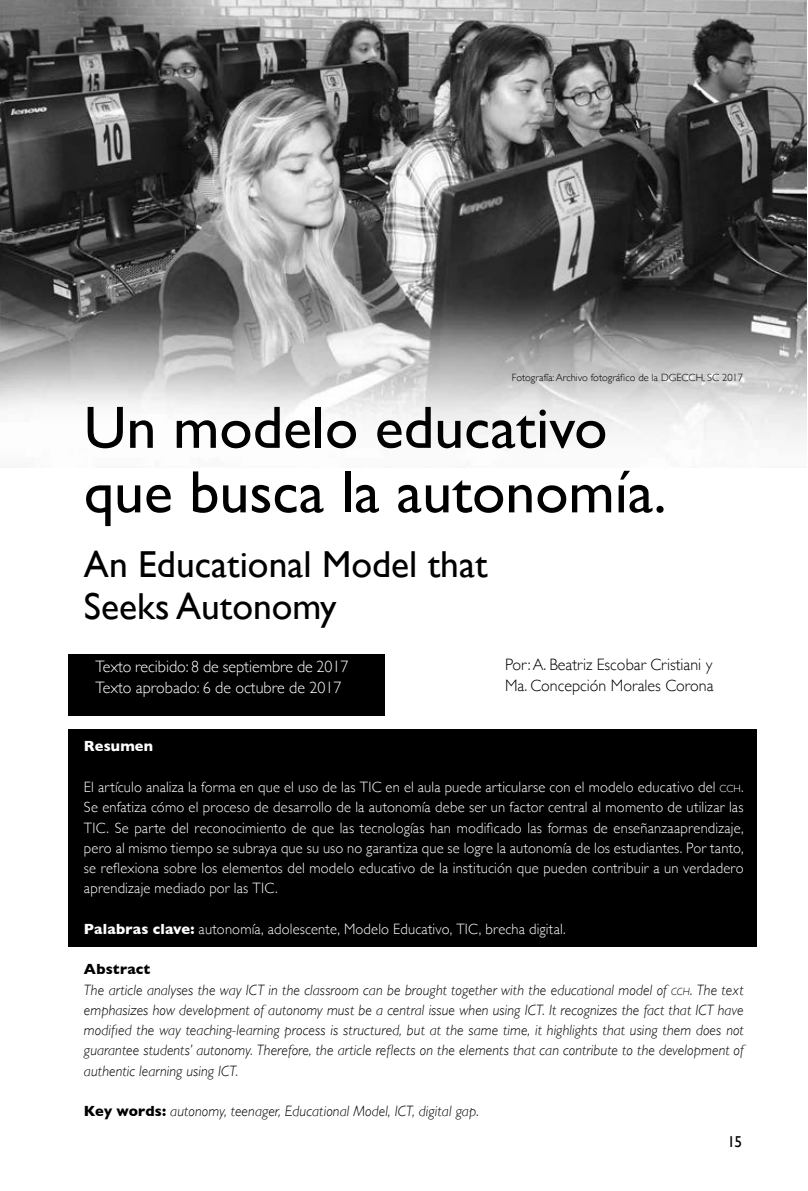
<style>
.page{position:relative;width:808px;height:1191px;background:#fff}
.page>*{position:absolute;margin:0;border:0;box-sizing:border-box;transform-origin:0 0}
.t1{font:60px/64.5px "Gill Sans";color:#010000}
.t2{font:37.5px/42px "Gill Sans";color:#010000}
.t3{font:300 16.5px/21.8px "Gill Sans";color:#fff}
.t4{font:300 16.5px/21.8px "Gill Sans";color:#000}
.t5{font:15.75px "Gill Sans";color:#000}
.t6{font:300 15px/20.2px "Gill Sans";letter-spacing:.01em;color:#fff;text-align:justify}
.t7{font:italic 300 15px/20.2px "Gill Sans";letter-spacing:.005em;color:#000}
.t8{font:700 15px "Gill Sans";letter-spacing:.01em;color:#fff}
.t9{font:300 10.5px "Gill Sans";color:#010000}
.s1{font-size:10.5px}
.s2{font-style:inherit}
.s3{font-weight:700}
.s4{font-weight:700;font-style:normal}
.s5{font-style:normal}
</style>
<div class="page">
<img style="left:0;top:0;width:807px;height:440px">
<div style="left:69px;top:729px;width:688px;height:217px;background:#000"></div>
<div style="left:69px;top:654px;width:316px;height:61px;background:#000"></div>
<p class="t9" style="left:512px;top:369px;width:233px">Fotografía: Archivo fotográfico de la DGECCH, SC 2017</p>
<p class="t1" style="left:84px;top:395px;width:584px">Un modelo educativo que busca la autonomía.</p>
<p class="t2" style="left:84px;top:543px;width:405px">An Educational Model that<br>Seeks Autonomy</p>
<p class="t3" style="left:96px;top:654px;width:255px">Texto recibido: 8 de septiembre de 2017<br>Texto aprobado: 6 de octubre de 2017</p>
<p class="t4" style="left:505px;top:652px;width:210px">Por: A. Beatriz Escobar Cristiani y<br>Ma. Concepción Morales Corona</p>
<p class="t8" style="left:84px;top:734px;width:71px">Resumen</p>
<p class="t6" style="left:84px;top:776px;width:661px">El artículo analiza la forma en que el uso de las TIC en el aula puede articularse con el modelo educativo del <span class="s1">cch</span><span class="s2">.<br></span>Se enfatiza cómo el proceso de desarrollo de la autonomía debe ser un factor central al momento de utilizar las TIC. Se parte del reconocimiento de que las tecnologías han modificado las formas de enseñanzaaprendizaje, pero al mismo tiempo se subraya que su uso no garantiza que se logre la autonomía de los estudiantes. Por tanto, se reflexiona sobre los elementos del modelo educativo de la institución que pueden contribuir a un verdadero aprendizaje mediado por las TIC.</p>
<p class="t6" style="left:84px;top:918px;width:483px"><span class="s3">Palabras clave:</span> autonomía, adolescente, Modelo Educativo, TIC, brecha digital.</p>
<p class="t7" style="left:84px;top:959px;width:661px"><span class="s4">Abstract<br></span>The article analyses the way ICT in the classroom can be brought together with the educational model of <span class="s1">cch</span>. The text emphasizes how development of autonomy must be a central issue when using ICT. It recognizes the fact that ICT have modified the way teaching-learning process is structured, but at the same time, it highlights that using them does not guarantee students’ autonomy. Therefore, the article reflects on the elements that can contribute to the development of authentic learning using ICT.</p>
<p class="t7" style="left:84px;top:1101px;width:396px"><span class="s4">Key words:</span> autonomy, teenager, Educational Model, ICT, digital gap<span class="s5">.</span></p>
<p class="t5" style="left:727px;top:1132px;width:16px">15</p>
</div>
